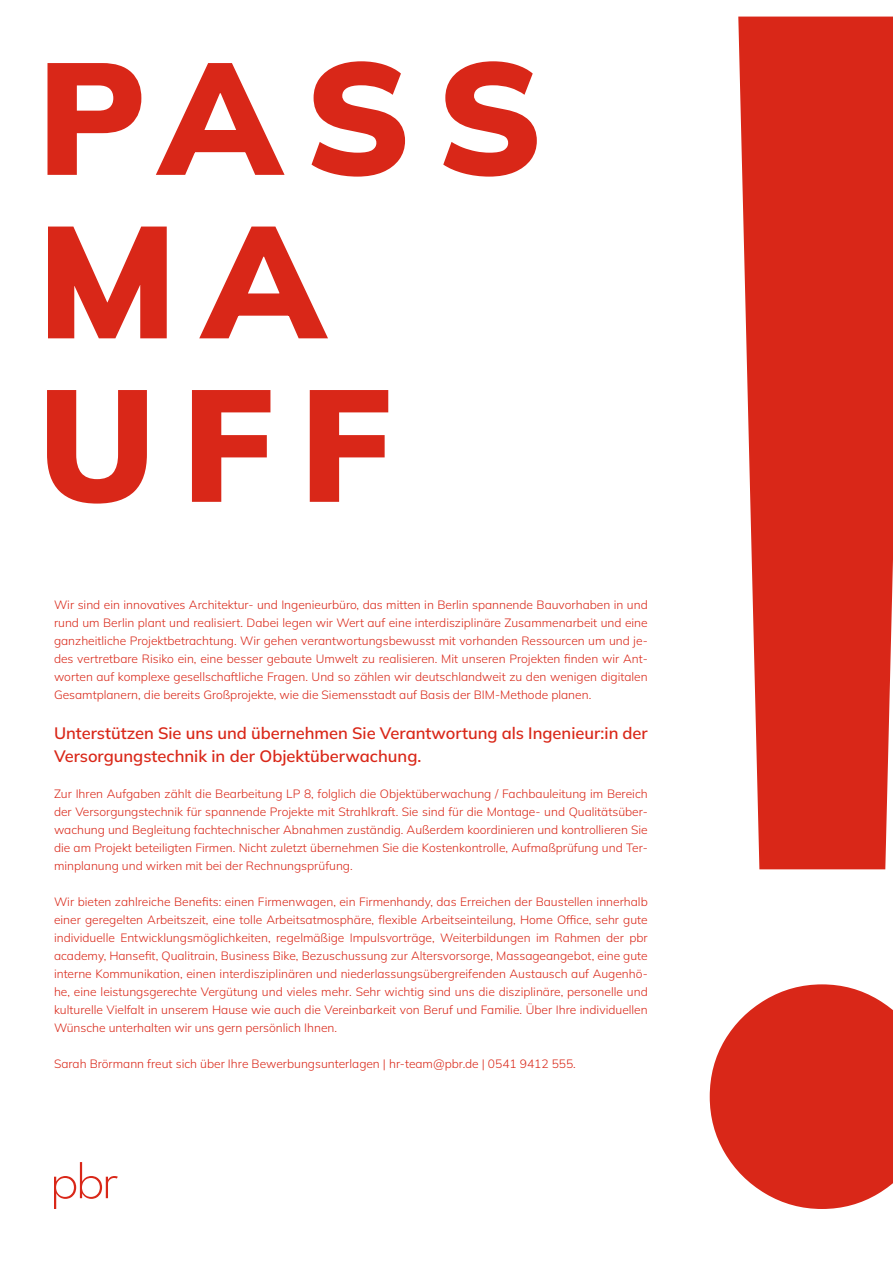
<style>
.page{position:relative;width:893px;height:1263px;background:#fff}
.page>*{position:absolute;margin:0;border:0;box-sizing:border-box;transform-origin:0 0}
.t1{font:900 158.55px/163.5px "Mulish";letter-spacing:.16em;color:#d92718}
.t2{font:600 16.5px/22.5px "Mulish";color:#d92718}
.t3{font:300 12px/18px "Mulish";color:#d92718;text-align:justify}
</style>
<div class="page">
<svg style="left:710px;top:17px;width:183px;height:1192px;fill:#d92718"></svg>
<svg style="left:54px;top:1162px;width:64px;height:47px"></svg>
<h1 class="t1" style="left:37px;top:32px;width:508px">PASS<br>MA<br>UFF</h1>
<p class="t3" style="left:54px;top:595px;width:595px">Wir sind ein innovatives Architektur- und Ingenieurbüro, das mitten in Berlin spannende Bauvorhaben in und rund um Berlin plant und realisiert. Dabei legen wir Wert auf eine interdisziplinäre Zusammenarbeit und eine ganzheitliche Projektbetrachtung. Wir gehen verantwortungsbewusst mit vorhanden Ressourcen um und je&shy;des vertretbare Risiko ein, eine besser gebaute Umwelt zu realisieren. Mit unseren Projekten finden wir Ant&shy;worten auf komplexe gesellschaftliche Fragen. Und so zählen wir deutschlandweit zu den wenigen digitalen Gesamtplanern, die bereits Großprojekte, wie die Siemensstadt auf Basis der BIM-Methode planen.</p>
<h2 class="t2" style="left:54px;top:721px;width:595px">Unterstützen Sie uns und übernehmen Sie Verantwortung als Ingenieur:in der<br>Versorgungstechnik in der Objektüberwachung.</h2>
<p class="t3" style="left:54px;top:784px;width:595px">Zur Ihren Aufgaben zählt die Bearbeitung LP 8, folglich die Objektüberwachung / Fachbauleitung im Bereich der Versorgungstechnik für spannende Projekte mit Strahlkraft. Sie sind für die Montage- und Qualitätsüber&shy;wachung und Begleitung fachtechnischer Abnahmen zuständig. Außerdem koordinieren und kontrollieren Sie die am Projekt beteiligten Firmen. Nicht zuletzt übernehmen Sie die Kostenkontrolle, Aufmaßprüfung und Ter&shy;minplanung und wirken mit bei der Rechnungsprüfung.</p>
<p class="t3" style="left:54px;top:892px;width:595px">Wir bieten zahlreiche Benefits: einen Firmenwagen, ein Firmenhandy, das Erreichen der Baustellen innerhalb einer geregelten Arbeitszeit, eine tolle Arbeitsatmosphäre, flexible Arbeitseinteilung, Home Office, sehr gute individuelle Entwicklungsmöglichkeiten, regelmäßige Impulsvorträge, Weiterbildungen im Rahmen der pbr academy, Hansefit, Qualitrain, Business Bike, Bezuschussung zur Altersvorsorge, Massageangebot, eine gute interne Kommunikation, einen interdisziplinären und niederlassungsübergreifenden Austausch auf Augenhö&shy;he, eine leistungsgerechte Vergütung und vieles mehr. Sehr wichtig sind uns die disziplinäre, personelle und kulturelle Vielfalt in unserem Hause wie auch die Vereinbarkeit von Beruf und Familie. Über Ihre individuellen Wünsche unterhalten wir uns gern persönlich Ihnen.</p>
<p class="t3" style="left:54px;top:1054px;width:523px">Sarah Brörmann freut sich über Ihre Bewerbungsunterlagen | hr-team@pbr.de | 0541 9412 555.</p>
</div>
